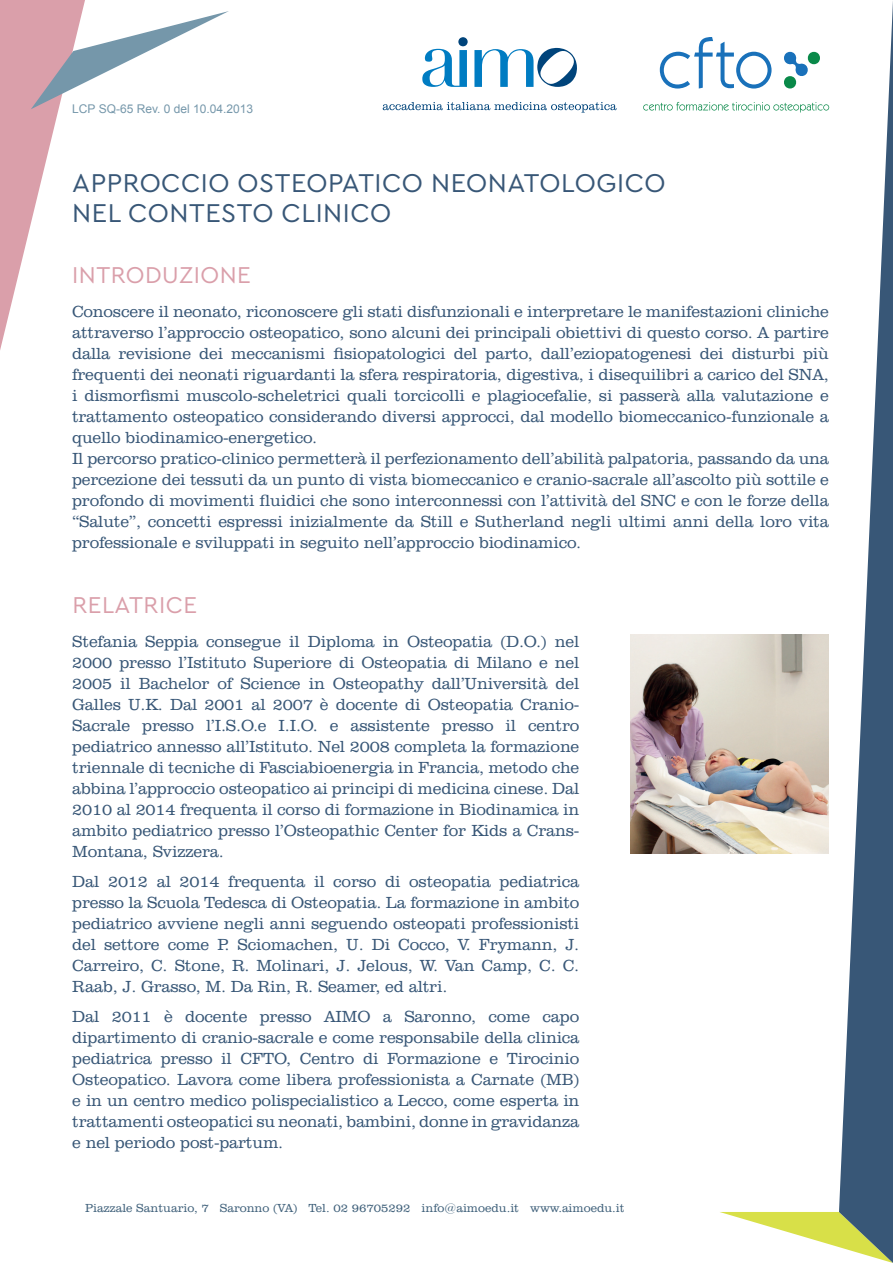
<style>
.page{position:relative;width:893px;height:1263px;background:#fff}
.page>*{position:absolute;margin:0;border:0;box-sizing:border-box;transform-origin:0 0}
.t1{font:27px/30px "Cera GR";letter-spacing:.02em;color:#385777}
.t2{font:24px "Cera GR";letter-spacing:.02em;color:#da9faa}
.t3{font:300 16.5px/21px "Clarendon BT";letter-spacing:-.01em;color:#385777;text-align:justify}
.t4{font:300 12px "Clarendon BT";color:#3f607a}
.t5{font:12px "Arial";color:#7597aa}
</style>
<div class="page">
<svg style="left:720px;top:1212px;width:119px;height:35px"></svg>
<svg style="left:839px;top:1px;width:54px;height:1262px"></svg>
<svg style="left:0;top:0;width:229px;height:350px"></svg>
<svg style="left:643px;top:102px;width:186px;height:11px"></svg>
<svg style="left:784px;top:51px;width:36px;height:38px"></svg>
<svg style="left:660px;top:37px;width:111px;height:52px"></svg>
<svg style="left:383px;top:102px;width:234px;height:11px"></svg>
<svg style="left:422px;top:37px;width:46px;height:50px"></svg>
<svg style="left:474px;top:48px;width:103px;height:39px"></svg>
<img style="left:630px;top:634px;width:199px;height:219px">
<p class="t5" style="left:72px;top:100px;width:182px">LCP SQ-65 Rev. 0 del 10.04.2013</p>
<h1 class="t1" style="left:72px;top:168px;width:595px">APPROCCIO OSTEOPATICO NEONATOLOGICO<br>NEL CONTESTO CLINICO</h1>
<h2 class="t2" style="left:72px;top:262px;width:180px">INTRODUZIONE</h2>
<p class="t3" style="left:72px;top:301px;width:758px;text-align:left">Conoscere il neonato, riconoscere gli stati disfunzionali e interpretare le manifestazioni cliniche attraverso l’approccio osteopatico, sono alcuni dei principali obiettivi di questo corso. A partire dalla revisione dei meccanismi fisiopatologici del parto, dall’eziopatogenesi dei disturbi più frequenti dei neonati riguardanti la sfera respiratoria, digestiva, i disequilibri a carico del SNA, i dismorfismi muscolo-scheletrici quali torcicolli e plagiocefalie, si passerà alla valutazione e trattamento osteopatico considerando diversi approcci, dal modello biomeccanico-funzionale a quello biodinamico-energetico.<br>Il percorso pratico-clinico permetterà il perfezionamento dell’abilità palpatoria, passando da una percezione dei tessuti da un punto di vista biomeccanico e cranio-sacrale all’ascolto più sottile e profondo di movimenti fluidici che sono interconnessi con l’attività del SNC e con le forze della “Salute”, concetti espressi inizialmente da Still e Sutherland negli ultimi anni della loro vita professionale e sviluppati in seguito nell’approccio biodinamico.</p>
<h2 class="t2" style="left:73px;top:592px;width:126px">RELATRICE</h2>
<p class="t3" style="left:72px;top:631px;width:509px">Stefania Seppia consegue il Diploma in Osteopatia (D.O.) nel 2000 presso l’Istituto Superiore di Osteopatia di Milano e nel 2005 il Bachelor of Science in Osteopathy dall’Università del Galles U.K. Dal 2001 al 2007 è docente di Osteopatia Cranio-Sacrale presso l’I.S.O.e I.I.O. e assistente presso il centro pediatrico annesso all’Istituto. Nel 2008 completa la formazione triennale di tecniche di Fasciabioenergia in Francia, metodo che abbina l’approccio osteopatico ai principi di medicina cinese. Dal 2010 al 2014 frequenta il corso di formazione in Biodinamica in ambito pediatrico presso l’Osteopathic Center for Kids a Crans-Montana, Svizzera.</p>
<p class="t3" style="left:72px;top:871px;width:509px">Dal 2012 al 2014 frequenta il corso di osteopatia pediatrica presso la Scuola Tedesca di Osteopatia. La formazione in ambito pediatrico avviene negli anni seguendo osteopati professionisti del settore come P. Sciomachen, U. Di Cocco, V. Frymann, J.<br>Carreiro, C. Stone, R. Molinari, J. Jelous, W. Van Camp, C. C.<br>Raab, J. Grasso, M. Da Rin, R. Seamer, ed altri.</p>
<p class="t3" style="left:72px;top:1006px;width:509px">Dal 2011 è docente presso AIMO a Saronno, come capo dipartimento di cranio-sacrale e come responsabile della clinica pediatrica presso il CFTO, Centro di Formazione e Tirocinio Osteopatico. Lavora come libera professionista a Carnate (MB) e in un centro medico polispecialistico a Lecco, come esperta in trattamenti osteopatici su neonati, bambini, donne in gravidanza e nel periodo post-partum.</p>
<p class="t4" style="left:85px;top:1200px;width:541px">Piazzale Santuario, 7 Saronno (VA) Tel. 02 96705292 info@aimoedu.it www.aimoedu.it</p>
</div>
